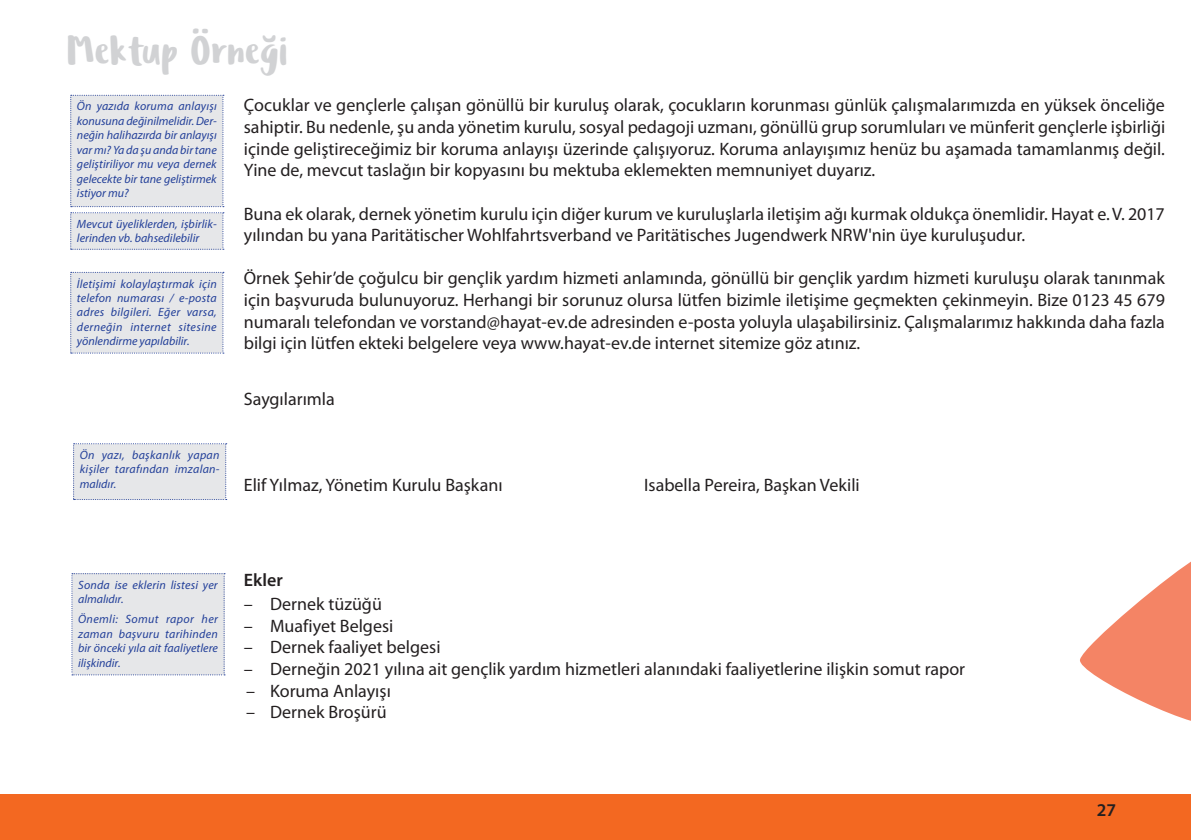
<style>
.page{position:relative;width:1191px;height:840px;background:#fff}
.page>*{position:absolute;margin:0;border:0;box-sizing:border-box;transform-origin:0 0}
.Rubrik_re{font:42px "Ludicrous";color:#d1d2d4}
.Fließtext{font:18px/21.6px "Myriad Pro";color:#231f20;text-align:justify}
.Fließtext_Aufzählung{font:18px "Myriad Pro";color:#231f20}
.Fließtext-2{font:600 18px "Myriad Pro";color:#231f20}
.Randnotiz{font:italic 12px/14.4px "Myriad Pro";letter-spacing:.005em;color:#223f99;text-align:justify}
</style>
<div class="page">
<div style="left:0;top:794px;width:1191px;height:45px;background:#f36821"></div>
<svg style="left:70px;top:95px;width:154px;height:154px;background:#e4e5e8"></svg>
<div style="left:70px;top:272px;width:154px;height:81px;background:#e6e7e9"></div>
<div style="left:73px;top:443px;width:154px;height:56px;background:#e6e7e9"></div>
<div style="left:71px;top:573px;width:154px;height:102px;background:#e6e7e9"></div>
<svg style="left:1080px;top:561px;width:111px;height:160px"></svg>
<p class="Rubrik_re" style="left:68px;top:21px;width:221px">Mektup Örneği</p>
<p class="Randnotiz" style="left:77px;top:99px;width:141px">Ön yazıda koruma anlayışı konusuna değinilmelidir. Der&shy;neğin halihazırda bir anlayışı var mı? Ya da şu anda bir tane geliştiriliyor mu veya dernek gelecekte bir tane geliştirmek istiyor mu?</p>
<p class="Randnotiz" style="left:77px;top:216px;width:141px">Mevcut üyeliklerden, işbirlik&shy;lerinden vb. bahsedilebilir</p>
<p class="Randnotiz" style="left:77px;top:276px;width:141px">İletişimi kolaylaştırmak için telefon numarası / e-posta adres bilgileri. Eğer varsa, derneğin internet sitesine yönlendirme yapılabilir.</p>
<p class="Fließtext" style="left:244px;top:94px;width:923px">Çocuklar ve gençlerle çalışan gönüllü bir kuruluş olarak, çocukların korunması günlük çalışmalarımızda en yüksek önceliğe sahiptir. Bu nedenle, şu anda yönetim kurulu, sosyal pedagoji uzmanı, gönüllü grup sorumluları ve münferit gençlerle işbirliği içinde geliştireceğimiz bir koruma anlayışı üzerinde çalışıyoruz. Koruma anlayışımız henüz bu aşamada tamamlanmış değil.<br>Yine de, mevcut taslağın bir kopyasını bu mektuba eklemekten memnuniyet duyarız.</p>
<p class="Fließtext" style="left:244px;top:202px;width:922px">Buna ek olarak, dernek yönetim kurulu için diğer kurum ve kuruluşlarla iletişim ağı kurmak oldukça önemlidir. Hayat e.V. 2017 yılından bu yana Paritätischer Wohlfahrtsverband ve Paritätisches Jugendwerk NRW'nin üye kuruluşudur.</p>
<p class="Fließtext" style="left:244px;top:267px;width:922px">Örnek Şehir’de çoğulcu bir gençlik yardım hizmeti anlamında, gönüllü bir gençlik yardım hizmeti kuruluşu olarak tanınmak için başvuruda bulunuyoruz. Herhangi bir sorunuz olursa lütfen bizimle iletişime geçmekten çekinmeyin. Bize 0123 45 679 numaralı telefondan ve vorstand@hayat-ev.de adresinden e-posta yoluyla ulaşabilirsiniz. Çalışmalarımız hakkında daha fazla bilgi için lütfen ekteki belgelere veya www.hayat-ev.de internet sitemize göz atınız.</p>
<p class="Fließtext" style="left:244px;top:387px;width:92px">Saygılarımla</p>
<p class="Randnotiz" style="left:80px;top:447px;width:141px">Ön yazı, başkanlık yapan kişiler tarafından imzalan&shy;malıdır.</p>
<p class="Fließtext" style="left:244px;top:474px;width:260px">Elif Yılmaz, Yönetim Kurulu Başkanı</p>
<p class="Fließtext" style="left:644px;top:474px;width:217px">Isabella Pereira, Başkan Vekili</p>
<p class="Randnotiz" style="left:78px;top:577px;width:141px">Sonda ise eklerin listesi yer almalıdır.</p>
<p class="Randnotiz" style="left:78px;top:611px;width:141px">Önemli: Somut rapor her zaman başvuru tarihinden bir önceki yıla ait faaliyetlere ilişkindir.</p>
<p class="Fließtext-2" style="left:244px;top:568px;width:41px">Ekler</p>
<h1 class="Fließtext_Aufzählung" style="left:244px;top:592px;width:140px">– Dernek tüzüğü</h1>
<h1 class="Fließtext_Aufzählung" style="left:244px;top:614px;width:151px">– Muafiyet Belgesi</h1>
<h1 class="Fließtext_Aufzählung" style="left:244px;top:635px;width:198px">– Dernek faaliyet belgesi</h1>
<h1 class="Fließtext_Aufzählung" style="left:244px;top:657px;width:723px">– Derneğin 2021 yılına ait gençlik yardım hizmetleri alanındaki faaliyetlerine ilişkin somut rapor</h1>
<h1 class="Fließtext_Aufzählung" style="left:246px;top:679px;width:146px">– Koruma Anlayışı</h1>
<h1 class="Fließtext_Aufzählung" style="left:246px;top:701px;width:142px">– Dernek Broşürü</h1>
<p class="Fließtext-2" style="left:1096px;top:797px;width:21px">27</p>
</div>
